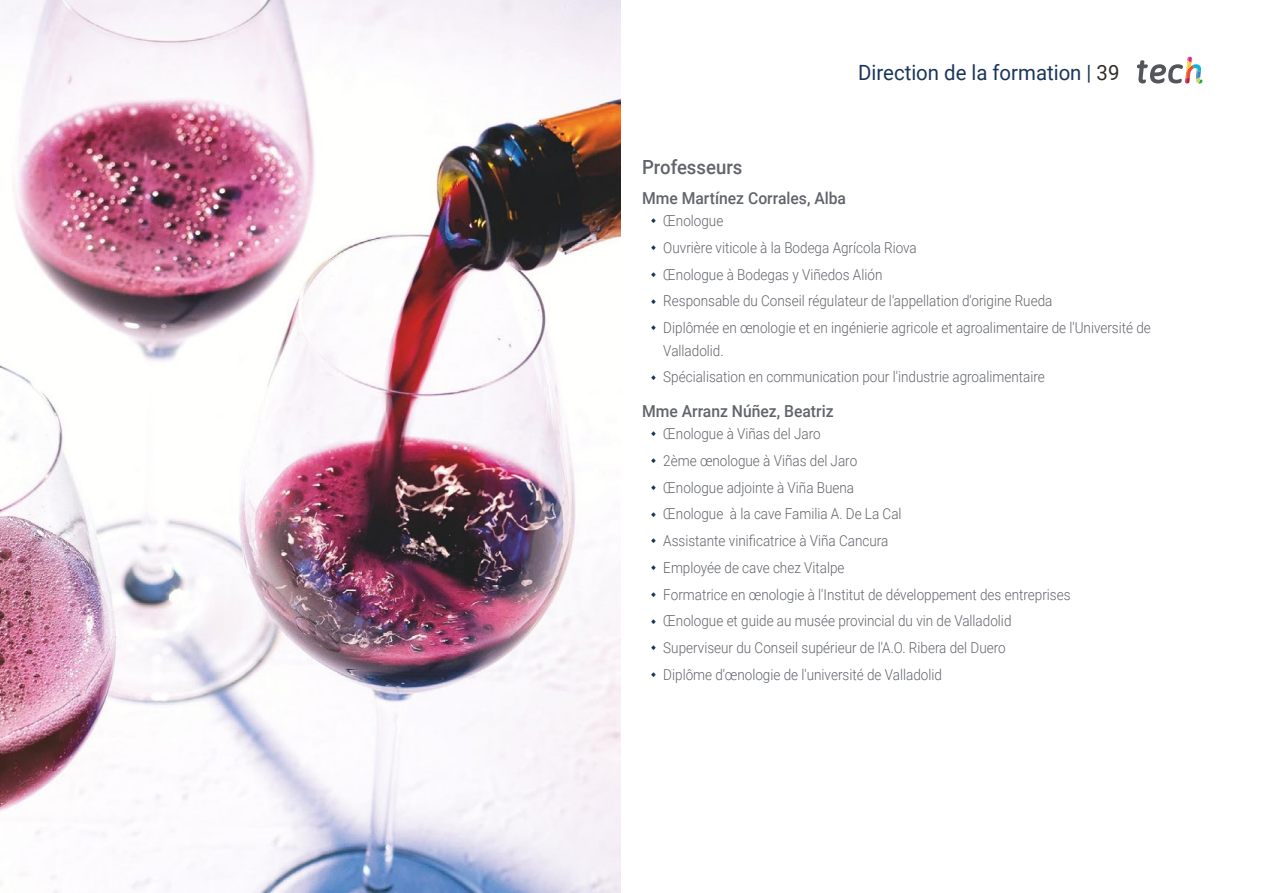
<style>
.page{position:relative;width:1263px;height:893px;background:#fff}
.page>*{position:absolute;margin:0;border:0;box-sizing:border-box;transform-origin:0 0}
.t1{font:21px "Roboto";color:#1a355c}
.t2{font:500 19.5px "Roboto";color:#61646a;scale:.95 1}
.t3{font:500 16.5px "Roboto";color:#61646a;scale:.95 1}
.t4{font:300 15px/26.7px "Roboto";color:#61646a;scale:.9 1}
.s1{color:#312e20}
</style>
<div class="page">
<img style="left:0;top:0;width:621px;height:893px">
<svg style="left:1137px;top:57px;width:65px;height:27px"></svg>
<h1 class="t1" style="left:858px;top:57px;width:263px">Direction de la formation | <span class="s1">39</span></h1>
<h2 class="t2" style="left:642px;top:154px;width:107px">Professeurs</h2>
<p class="t3" style="left:642px;top:186px;width:216px">Mme Martínez Corrales, Alba</p>
<p class="t4" style="left:663px;top:207px;width:543px">Œnologue<br>Ouvrière viticole à la Bodega Agrícola Riova<br>Œnologue à Bodegas y Viñedos Alión<br>Responsable du Conseil régulateur de l'appellation d'origine Rueda<br>Diplômée en œnologie et en ingénierie agricole et agroalimentaire de l'Université de</p>
<p class="t4" style="left:663px;top:336px;width:425px">Valladolid.<br>Spécialisation en communication pour l'industrie agroalimentaire</p>
<p class="t3" style="left:642px;top:399px;width:203px">Mme Arranz Núñez, Beatriz</p>
<p class="t4" style="left:663px;top:420px;width:454px">Œnologue à Viñas del Jaro<br>2ème œnologue à Viñas del Jaro<br>Œnologue adjointe à Viña Buena<br>Œnologue à la cave Familia A. De La Cal<br>Assistante vinificatrice à Viña Cancura<br>Employée de cave chez Vitalpe<br>Formatrice en œnologie à l'Institut de développement des entreprises Œnologue et guide au musée provincial du vin de Valladolid Superviseur du Conseil supérieur de l'A.O. Ribera del Duero<br>Diplôme d'œnologie de l'université de Valladolid</p>
</div>
